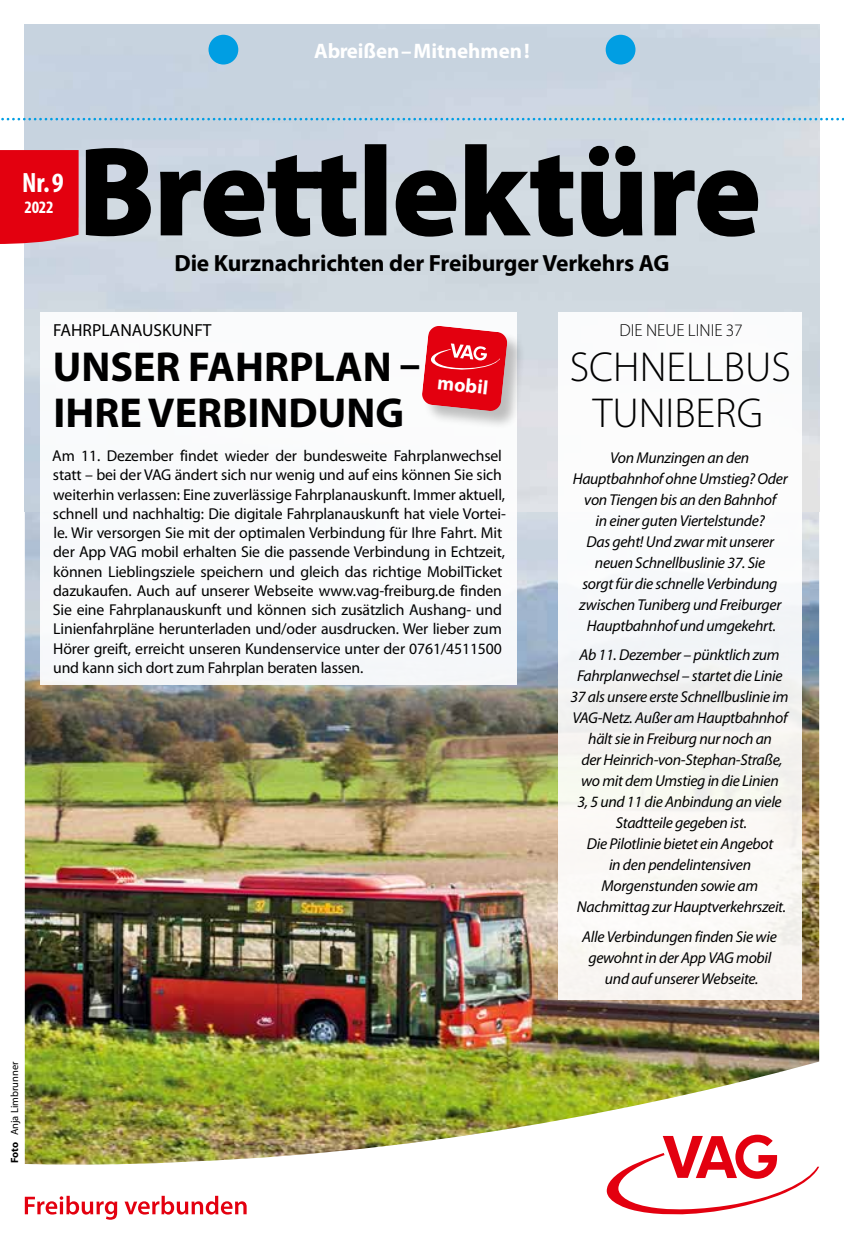
<style>
.page{position:relative;width:844px;height:1241px;background:#fff}
.page>*{position:absolute;margin:0;border:0;box-sizing:border-box;transform-origin:0 0}
.t1{font:700 42px/45.5px "Myriad Pro";color:#000}
.t2{font:300 42px/45.5px "Myriad Pro";color:#000;text-align:center}
.t3{font:700 condensed 28px "Myriad Pro";color:#fff}
.t4{font:700 23.45px "Myriad Pro";letter-spacing:-.005em;color:#000}
.t5{font:700 21px "Myriad Pro";color:#fff}
.t6{font:700 19.78px "Myriad Pro";color:#fff}
.t7{font:17.5px "Myriad Pro";color:#000}
.t8{font:300 17.5px "Myriad Pro";color:#000}
.t9{font:700 condensed 17.5px "Myriad Pro";color:#fff}
.t10{font:15.75px/19.2px "Myriad Pro";letter-spacing:-.01em;color:#000}
.t11{font:italic 15.75px/21px "Myriad Pro";letter-spacing:-.02em;color:#000;text-align:center}
.t12{font:10.5px "Myriad Pro";color:#000}
.s1{font-weight:700}
</style>
<div class="page">
<img style="left:25px;top:511px;width:794px;height:539px">
<img style="left:25px;top:25px;width:794px;height:486px">
<div style="left:558px;top:312px;width:243px;height:687px;background:#faf9f8"></div>
<div style="left:40px;top:312px;width:476px;height:372px;background:#fff"></div>
<img style="left:24px;top:1050px;width:796px;height:170px">
<svg style="left:606px;top:1134px;width:213px;height:80px"></svg>
<svg style="left:25px;top:1195px;width:92px;height:24px"></svg>
<svg style="left:124px;top:1195px;width:122px;height:19px"></svg>
<div style="left:423px;top:327px;width:103px;height:102px;background:#000;opacity:.25"></div>
<svg style="left:422px;top:326px;width:86px;height:86px;background:#e3323e"></svg>
<div style="left:0;top:150px;width:79px;height:94px;background:#e3000f"></div>
<svg style="left:84px;top:143px;width:675px;height:95px;background:#676c70"></svg>
<div style="left:208px;top:35px;width:30px;height:29px;background:#009ee3;border-radius:50%"></div>
<div style="left:605px;top:35px;width:30px;height:29px;background:#009ee3;border-radius:50%"></div>
<svg style="left:1px;top:118px;width:843px;height:2px;background:#75bee2"></svg>
<h2 class="t3" style="left:22px;top:165px;width:43px">Nr.9</h2>
<p class="t9" style="left:24px;top:197px;width:31px">2022</p>
<h3 class="t5" style="left:314px;top:37px;width:217px">Abreißen–Mitnehmen!</h3>
<h3 class="t4" style="left:174px;top:248px;width:496px">Die Kurznachrichten der Freiburger Verkehrs AG</h3>
<p class="t7" style="left:53px;top:319px;width:160px">FAHRPLANAUSKUNFT</p>
<h1 class="t1" style="left:53px;top:343px;width:369px">UNSER FAHRPLAN –<br>IHRE VERBINDUNG</h1>
<p class="t10" style="left:52px;top:446px;width:455px">Am 11. Dezember findet wieder der bundesweite Fahrplanwechsel statt – bei der VAG ändert sich nur wenig und auf eins können Sie sich weiterhin verlassen: Eine zuverlässige Fahrplanauskunft. Immer aktuell, schnell und nachhaltig: Die digitale Fahrplanauskunft hat viele Vortei&shy;le. Wir versorgen Sie mit der optimalen Verbindung für Ihre Fahrt. Mit der App VAG mobil erhalten Sie die passende Verbindung in Echtzeit, können Lieblingsziele speichern und gleich das richtige MobilTicket dazukaufen. Auch auf unserer Webseite www.vag-freiburg.de finden Sie eine Fahrplanauskunft und können sich zusätzlich Aushang- und Linienfahrpläne herunterladen und/oder ausdrucken. Wer lieber zum Hörer greift, erreicht unseren Kundenservice unter der 0761/4511500 und kann sich dort zum Fahrplan beraten lassen.</p>
<p class="t6" style="left:438px;top:369px;width:52px;rotate:6deg">mobil</p>
<p class="t12" style="left:8px;top:1162px;width:103px;rotate:-90deg"><span class="s1">Foto</span> Anja Limbrunner</p>
<p class="t8" style="left:619px;top:319px;width:125px">DIE NEUE LINIE 37</p>
<h1 class="t2" style="left:569px;top:344px;width:222px">SCHNELLBUS<br>TUNIBERG</h1>
<p class="t11" style="left:572px;top:446px;width:216px">Von Munzingen an den<br>Hauptbahnhof ohne Umstieg? Oder von Tiengen bis an den Bahnhof<br>in einer guten Viertelstunde?<br>Das geht! Und zwar mit unserer neuen Schnellbuslinie 37. Sie<br>sorgt für die schnelle Verbindung zwischen Tuniberg und Freiburger<br>Hauptbahnhof und umgekehrt.</p>
<p class="t11" style="left:570px;top:644px;width:219px">Ab 11. Dezember – pünktlich zum<br>Fahrplanwechsel – startet die Linie<br>37 als unsere erste Schnellbuslinie im<br>VAG-Netz. Außer am Hauptbahnhof hält sie in Freiburg nur noch an<br>der Heinrich-von-Stephan-Straße, wo mit dem Umstieg in die Linien<br>3, 5 und 11 die Anbindung an viele<br>Stadtteile gegeben ist.<br>Die Pilotlinie bietet ein Angebot<br>in den pendelintensiven<br>Morgenstunden sowie am<br>Nachmittag zur Hauptverkehrszeit.</p>
<p class="t11" style="left:582px;top:925px;width:196px">Alle Verbindungen finden Sie wie gewohnt in der App VAG mobil und auf unserer Webseite.</p>
</div>
